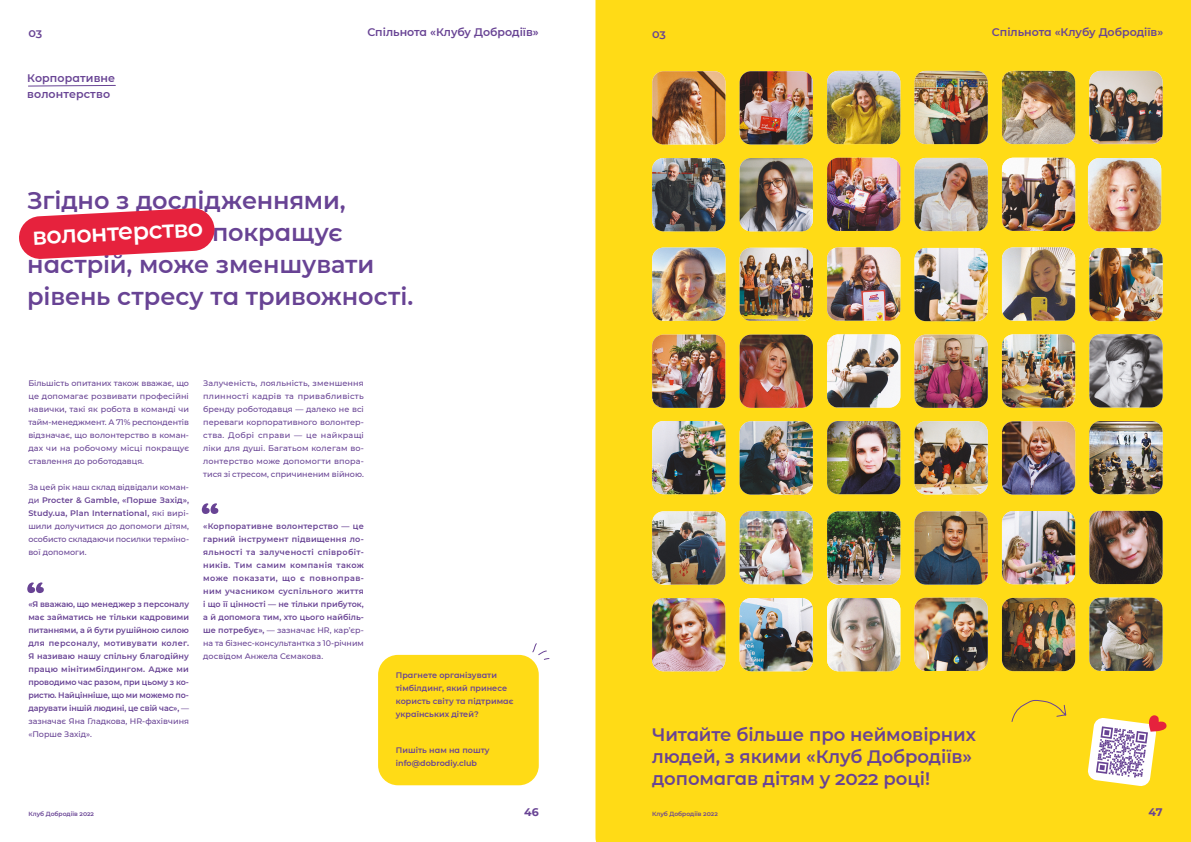
<style>
.page{position:relative;width:1191px;height:842px;background:#fff}
.page>*{position:absolute;margin:0;border:0;box-sizing:border-box;transform-origin:0 0}
.t1{font:600 24px/32px "Montserrat";letter-spacing:-.005em;color:#684394}
.t2{font:600 24px "Montserrat";color:#fff}
.t3{font:600 18px/22px "Montserrat";letter-spacing:-.005em;color:#684394}
.t4{font:600 11px "Montserrat";color:#684394}
.t5{font:700 11px "Montserrat";color:#684394}
.main{font:600 8px/13px "Montserrat";letter-spacing:.005em;color:#684394;text-align:justify}
.main-2{font:500 8px/13px "Montserrat";color:#684394;text-align:justify}
.t6{font:600 6px "Montserrat";color:#684394}
.s1{font-weight:600}
.s2{font-weight:500}
</style>
<div class="page">
<div style="left:595px;top:0;width:596px;height:842px;background:#ffdb16"></div>
<svg style="left:28px;top:85px;width:88px;height:2px"></svg>
<div style="left:378px;top:655px;width:161px;height:130px;background:#ffdb16;border-radius:20px"></div>
<svg style="left:19px;top:208px;width:196px;height:51px"></svg>
<svg style="left:202px;top:503px;width:16px;height:11px"></svg>
<svg style="left:27px;top:582px;width:17px;height:11px"></svg>
<svg style="left:532px;top:643px;width:18px;height:17px"></svg>
<svg style="left:1011px;top:699px;width:56px;height:23px"></svg>
<img style="left:652px;top:158px;width:73px;height:73px">
<img style="left:1002px;top:71px;width:73px;height:73px">
<img style="left:914px;top:71px;width:73px;height:73px">
<img style="left:914px;top:598px;width:73px;height:73px">
<img style="left:652px;top:71px;width:73px;height:73px">
<img style="left:652px;top:598px;width:73px;height:73px">
<img style="left:1002px;top:158px;width:73px;height:73px">
<img style="left:827px;top:158px;width:73px;height:73px">
<img style="left:914px;top:158px;width:73px;height:73px">
<img style="left:1089px;top:71px;width:73px;height:73px">
<img style="left:1089px;top:248px;width:73px;height:73px">
<img style="left:739px;top:158px;width:74px;height:73px">
<img style="left:914px;top:511px;width:73px;height:74px">
<img style="left:652px;top:248px;width:73px;height:73px">
<img style="left:739px;top:421px;width:74px;height:74px">
<img style="left:739px;top:248px;width:74px;height:73px">
<img style="left:827px;top:247px;width:73px;height:74px">
<img style="left:1089px;top:334px;width:73px;height:73px">
<img style="left:827px;top:334px;width:73px;height:73px">
<img style="left:1002px;top:334px;width:73px;height:74px">
<img style="left:914px;top:335px;width:73px;height:73px">
<img style="left:652px;top:335px;width:73px;height:73px">
<img style="left:827px;top:421px;width:73px;height:73px">
<img style="left:1089px;top:421px;width:73px;height:73px">
<img style="left:739px;top:335px;width:74px;height:73px">
<img style="left:914px;top:421px;width:73px;height:73px">
<img style="left:1002px;top:421px;width:73px;height:74px">
<img style="left:827px;top:511px;width:73px;height:74px">
<img style="left:1089px;top:511px;width:73px;height:73px">
<img style="left:1002px;top:511px;width:73px;height:73px">
<img style="left:739px;top:511px;width:74px;height:73px">
<img style="left:652px;top:511px;width:73px;height:74px">
<img style="left:1002px;top:247px;width:73px;height:74px">
<img style="left:827px;top:598px;width:73px;height:73px">
<img style="left:827px;top:71px;width:73px;height:73px">
<img style="left:1002px;top:598px;width:73px;height:73px">
<img style="left:914px;top:248px;width:73px;height:73px">
<img style="left:739px;top:598px;width:74px;height:73px">
<img style="left:739px;top:71px;width:74px;height:73px">
<img style="left:652px;top:421px;width:73px;height:73px">
<img style="left:1088px;top:158px;width:73px;height:73px">
<img style="left:1089px;top:598px;width:73px;height:73px">
<svg style="left:1087px;top:715px;width:80px;height:71px"></svg>
<h3 class="t4" style="left:28px;top:25px;width:15px">03</h3>
<h3 class="t4" style="left:367px;top:24px;width:173px">Спільнота «Клубу Добродіїв»</h3>
<p class="t4" style="left:27px;top:70px;width:90px">Корпоративне</p>
<p class="t4" style="left:27px;top:86px;width:84px">волонтерство</p>
<p class="t1" style="left:27px;top:184px;width:387px">Згідно з дослідженнями, волонтерство покращує настрій, може зменшувати рівень стресу та тривожності.</p>
<p class="t2" style="left:31px;top:219px;width:173px;rotate:-3deg">волонтерство</p>
<p class="main-2" style="left:28px;top:376px;width:162px">Більшість опитаних також вважає, що це допомагає розвивати професійні навички, такі як робота в команді чи тайм-менеджмент. А 71% респондентів відзначає, що волонтерство в коман&shy;дах чи на робочому місці покращує ставлення до роботодавця.</p>
<p class="main-2" style="left:28px;top:480px;width:162px">За цей рік наш склад відвідали коман&shy;ди <span class="s1">Procter &amp; Gamble, «Порше Захід», Study.ua, Plan International,</span> які вирі&shy;шили долучитися до допомоги дітям, особисто складаючи посилки терміно&shy;вої допомоги.</p>
<p class="main" style="left:28px;top:597px;width:162px">«Я вважаю, що менеджер з персоналу має займатись не тільки кадровими питаннями, а й бути рушійною силою для персоналу, мотивувати колег.<br>Я називаю нашу спільну благодійну працю мінітимбілдингом. Адже ми проводимо час разом, при цьому з ко&shy;ристю. Найцінніше, що ми можемо по&shy;дарувати іншій людині, це свій час», <span class="s2">— зазначає Яна Гладкова, HR-фахівчиня «Порше Захід».</span></p>
<p class="main-2" style="left:203px;top:376px;width:162px">Залученість, лояльність, зменшення плинності кадрів та привабливість бренду роботодавця — далеко не всі переваги корпоративного волонтер&shy;ства. Добрі справи — це найкращі ліки для душі. Багатьом колегам во&shy;лонтерство може допомогти впора&shy;тися зі стресом, спричиненим війною.</p>
<p class="main" style="left:203px;top:519px;width:162px">«Корпоративне волонтерство — це гарний інструмент підвищення ло&shy;яльності та залученості співробіт&shy;ників. Тим самим компанія також може показати, що є повноправ&shy;ним учасником суспільного життя і що її цінності — не тільки прибуток, а й допомога тим, хто цього найбіль&shy;ше потребує», <span class="s2">— зазначає HR, кар’єр&shy;на та бізнес-консультантка з 10-річним досвідом Анжела Сємакова.</span></p>
<p class="main" style="left:396px;top:668px;width:119px;text-align:left">Прагнете організувати тімбілдинг, який принесе користь світу та підтримає українських дітей?</p>
<p class="main" style="left:396px;top:744px;width:95px">Пишіть нам на пошту info@dobrodiy.club</p>
<p class="t6" style="left:29px;top:810px;width:67px">Клуб Добродіїв 2022</p>
<h3 class="t5" style="left:524px;top:804px;width:16px">46</h3>
<h3 class="t4" style="left:652px;top:26px;width:15px">03</h3>
<h3 class="t4" style="left:992px;top:24px;width:173px">Спільнота «Клубу Добродіїв»</h3>
<p class="t3" style="left:652px;top:723px;width:325px">Читайте більше про неймовірних людей, з якими «Клуб Добродіїв» допомагав дітям у 2022 році!</p>
<p class="t6" style="left:652px;top:810px;width:67px">Клуб Добродіїв 2022</p>
<h3 class="t5" style="left:1148px;top:804px;width:15px">47</h3>
</div>
